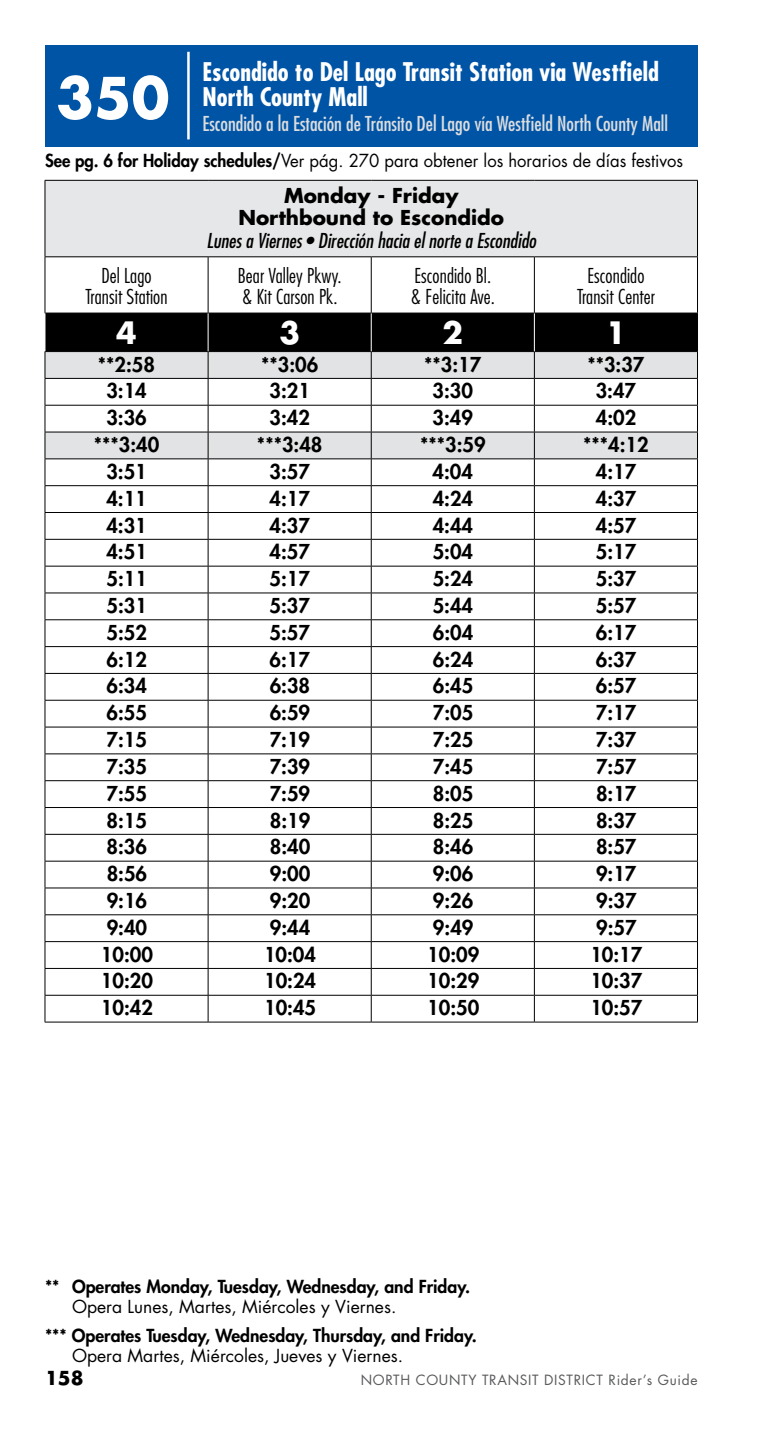
<style>
.page{position:relative;width:765px;height:1440px;background:#fff}
.page>*{position:absolute;margin:0;border:0;box-sizing:border-box;transform-origin:0 0}
.t1{font:700 55px "Futura Std";color:#fff}
.t2{font:700 30px "Futura Std";color:#fff}
.t3{font:700 condensed 25px/25px "Futura Std";color:#fff}
.t4{font:800 20px "Futura Std";color:#000}
.t5{font:300 condensed 20px/21.2px "Futura Std";letter-spacing:.005em;color:#000;text-align:center}
.t6{font:condensed 20px "Futura Std";color:#dcddde}
.t7{font:italic condensed 20px "Futura Std";color:#000}
.t8{font:700 20px/22.5px "Futura Std";color:#000;text-align:center}
.t9{font:700 18.75px "Futura Std";color:#000}
.t10{font:800 17.5px "Futura Std";color:#000}
.t11{font:17.5px "Futura Std";color:#000}
.t12{font:17.5px "Futura Std";color:#000;scale:.95 1}
.t13{font:13.75px "Futura Std";letter-spacing:.05em;color:#58595b}
.s1{font-weight:800}
</style>
<div class="page">
<div style="left:45px;top:180px;width:653px;height:77px;background:#e6e7e8"></div>
<hr style="left:697px;top:181px;width:1px;height:76px;background:#000">
<hr style="left:45px;top:180px;width:163px;height:1px;background:#000">
<hr style="left:45px;top:181px;width:1px;height:76px;background:#000">
<hr style="left:208px;top:180px;width:163px;height:1px;background:#000">
<hr style="left:371px;top:180px;width:163px;height:1px;background:#000">
<hr style="left:534px;top:180px;width:164px;height:1px;background:#000">
<hr style="left:45px;top:256px;width:163px;height:1px;background:#000">
<hr style="left:45px;top:257px;width:1px;height:56px;background:#000">
<hr style="left:208px;top:256px;width:163px;height:1px;background:#000">
<hr style="left:208px;top:257px;width:1px;height:56px;background:#000">
<hr style="left:371px;top:256px;width:163px;height:1px;background:#000">
<hr style="left:371px;top:257px;width:1px;height:56px;background:#000">
<hr style="left:534px;top:256px;width:164px;height:1px;background:#000">
<hr style="left:534px;top:257px;width:1px;height:56px;background:#000">
<hr style="left:697px;top:257px;width:1px;height:56px;background:#000">
<svg style="left:45px;top:313px;width:653px;height:709px"></svg>
<hr style="left:45px;top:1022px;width:163px;height:1px;background:#000">
<hr style="left:208px;top:1022px;width:163px;height:1px;background:#000">
<hr style="left:371px;top:1022px;width:163px;height:1px;background:#000">
<hr style="left:534px;top:1022px;width:164px;height:1px;background:#000">
<div style="left:45px;top:45px;width:653px;height:101px;background:#0054a6"></div>
<hr style="left:187px;top:52px;width:3px;height:87px;background:#fff">
<h1 class="t1" style="left:56px;top:61px;width:115px">350</h1>
<p class="t3" style="left:202px;top:59px;width:458px">Escondido to Del Lago Transit Station via Westfield<br>North County Mall</p>
<p class="t6" style="left:202px;top:112px;width:467px">Escondido a la Estación de Tránsito Del Lago vía Westfield North County Mall</p>
<p class="t12" style="left:45px;top:150px;width:673px"><span class="s1">See pg. 6 for Holiday schedules/</span>Ver pág. 270 para obtener los horarios de días festivos</p>
<p class="t8" style="left:238px;top:184px;width:267px">Monday - Friday<br>Northbound to Escondido</p>
<p class="t7" style="left:206px;top:228px;width:331px">Lunes a Viernes • Dirección hacia el norte a Escondido</p>
<p class="t5" style="left:86px;top:265px;width:84px">Del Lago<br>Transit Station</p>
<p class="t5" style="left:238px;top:265px;width:105px;text-align:left">Bear Valley Pkwy. &amp; Kit Carson Pk.</p>
<p class="t5" style="left:411px;top:265px;width:86px;text-align:left">Escondido Bl. &amp; Felicita Ave.</p>
<p class="t5" style="left:577px;top:265px;width:79px">Escondido<br>Transit Center</p>
<h2 class="t2" style="left:116px;top:313px;width:22px">4</h2>
<h2 class="t2" style="left:279px;top:313px;width:22px">3</h2>
<h2 class="t2" style="left:443px;top:313px;width:22px">2</h2>
<h2 class="t2" style="left:606px;top:313px;width:22px">1</h2>
<p class="t4" style="left:98px;top:352px;width:59px">**2:58</p>
<p class="t4" style="left:261px;top:352px;width:59px">**3:06</p>
<p class="t4" style="left:424px;top:352px;width:59px">**3:17</p>
<p class="t4" style="left:587px;top:352px;width:59px">**3:37</p>
<p class="t4" style="left:106px;top:378px;width:42px">3:14</p>
<p class="t4" style="left:269px;top:378px;width:42px">3:21</p>
<p class="t4" style="left:433px;top:378px;width:42px">3:30</p>
<p class="t4" style="left:596px;top:378px;width:42px">3:47</p>
<p class="t4" style="left:106px;top:405px;width:42px">3:36</p>
<p class="t4" style="left:269px;top:405px;width:42px">3:42</p>
<p class="t4" style="left:433px;top:405px;width:42px">3:49</p>
<p class="t4" style="left:596px;top:405px;width:42px">4:02</p>
<p class="t4" style="left:94px;top:432px;width:67px">***3:40</p>
<p class="t4" style="left:257px;top:432px;width:67px">***3:48</p>
<p class="t4" style="left:420px;top:432px;width:67px">***3:59</p>
<p class="t4" style="left:583px;top:432px;width:67px">***4:12</p>
<p class="t4" style="left:106px;top:459px;width:42px">3:51</p>
<p class="t4" style="left:270px;top:459px;width:42px">3:57</p>
<p class="t4" style="left:433px;top:459px;width:42px">4:04</p>
<p class="t4" style="left:596px;top:459px;width:42px">4:17</p>
<p class="t4" style="left:106px;top:486px;width:42px">4:11</p>
<p class="t4" style="left:270px;top:486px;width:42px">4:17</p>
<p class="t4" style="left:433px;top:486px;width:42px">4:24</p>
<p class="t4" style="left:596px;top:486px;width:42px">4:37</p>
<p class="t4" style="left:106px;top:512px;width:42px">4:31</p>
<p class="t4" style="left:270px;top:512px;width:42px">4:37</p>
<p class="t4" style="left:433px;top:512px;width:42px">4:44</p>
<p class="t4" style="left:596px;top:512px;width:42px">4:57</p>
<p class="t4" style="left:106px;top:539px;width:42px">4:51</p>
<p class="t4" style="left:270px;top:539px;width:42px">4:57</p>
<p class="t4" style="left:433px;top:539px;width:42px">5:04</p>
<p class="t4" style="left:596px;top:539px;width:42px">5:17</p>
<p class="t4" style="left:106px;top:566px;width:42px">5:11</p>
<p class="t4" style="left:270px;top:566px;width:42px">5:17</p>
<p class="t4" style="left:433px;top:566px;width:42px">5:24</p>
<p class="t4" style="left:596px;top:566px;width:42px">5:37</p>
<p class="t4" style="left:106px;top:593px;width:42px">5:31</p>
<p class="t4" style="left:270px;top:593px;width:42px">5:37</p>
<p class="t4" style="left:433px;top:593px;width:42px">5:44</p>
<p class="t4" style="left:596px;top:593px;width:42px">5:57</p>
<p class="t4" style="left:106px;top:620px;width:42px">5:52</p>
<p class="t4" style="left:270px;top:620px;width:42px">5:57</p>
<p class="t4" style="left:433px;top:620px;width:42px">6:04</p>
<p class="t4" style="left:596px;top:620px;width:42px">6:17</p>
<p class="t4" style="left:107px;top:647px;width:42px">6:12</p>
<p class="t4" style="left:270px;top:647px;width:42px">6:17</p>
<p class="t4" style="left:433px;top:647px;width:42px">6:24</p>
<p class="t4" style="left:596px;top:647px;width:42px">6:37</p>
<p class="t4" style="left:107px;top:673px;width:42px">6:34</p>
<p class="t4" style="left:270px;top:673px;width:42px">6:38</p>
<p class="t4" style="left:433px;top:673px;width:42px">6:45</p>
<p class="t4" style="left:596px;top:673px;width:42px">6:57</p>
<p class="t4" style="left:107px;top:700px;width:42px">6:55</p>
<p class="t4" style="left:270px;top:700px;width:42px">6:59</p>
<p class="t4" style="left:433px;top:700px;width:42px">7:05</p>
<p class="t4" style="left:596px;top:700px;width:42px">7:17</p>
<p class="t4" style="left:107px;top:727px;width:42px">7:15</p>
<p class="t4" style="left:270px;top:727px;width:42px">7:19</p>
<p class="t4" style="left:433px;top:727px;width:42px">7:25</p>
<p class="t4" style="left:596px;top:727px;width:42px">7:37</p>
<p class="t4" style="left:107px;top:754px;width:42px">7:35</p>
<p class="t4" style="left:270px;top:754px;width:42px">7:39</p>
<p class="t4" style="left:433px;top:754px;width:42px">7:45</p>
<p class="t4" style="left:596px;top:754px;width:42px">7:57</p>
<p class="t4" style="left:107px;top:781px;width:42px">7:55</p>
<p class="t4" style="left:270px;top:781px;width:42px">7:59</p>
<p class="t4" style="left:433px;top:781px;width:42px">8:05</p>
<p class="t4" style="left:596px;top:781px;width:42px">8:17</p>
<p class="t4" style="left:107px;top:807px;width:42px">8:15</p>
<p class="t4" style="left:270px;top:807px;width:42px">8:19</p>
<p class="t4" style="left:433px;top:807px;width:42px">8:25</p>
<p class="t4" style="left:596px;top:807px;width:42px">8:37</p>
<p class="t4" style="left:107px;top:834px;width:42px">8:36</p>
<p class="t4" style="left:270px;top:834px;width:42px">8:40</p>
<p class="t4" style="left:433px;top:834px;width:42px">8:46</p>
<p class="t4" style="left:596px;top:834px;width:42px">8:57</p>
<p class="t4" style="left:107px;top:861px;width:42px">8:56</p>
<p class="t4" style="left:270px;top:861px;width:42px">9:00</p>
<p class="t4" style="left:433px;top:861px;width:42px">9:06</p>
<p class="t4" style="left:596px;top:861px;width:42px">9:17</p>
<p class="t4" style="left:107px;top:888px;width:42px">9:16</p>
<p class="t4" style="left:270px;top:888px;width:42px">9:20</p>
<p class="t4" style="left:433px;top:888px;width:42px">9:26</p>
<p class="t4" style="left:596px;top:888px;width:42px">9:37</p>
<p class="t4" style="left:107px;top:915px;width:42px">9:40</p>
<p class="t4" style="left:270px;top:915px;width:42px">9:44</p>
<p class="t4" style="left:433px;top:915px;width:42px">9:49</p>
<p class="t4" style="left:596px;top:915px;width:42px">9:57</p>
<p class="t4" style="left:101px;top:942px;width:54px">10:00</p>
<p class="t4" style="left:264px;top:942px;width:54px">10:04</p>
<p class="t4" style="left:427px;top:942px;width:54px">10:09</p>
<p class="t4" style="left:590px;top:942px;width:54px">10:17</p>
<p class="t4" style="left:101px;top:968px;width:54px">10:20</p>
<p class="t4" style="left:264px;top:968px;width:54px">10:24</p>
<p class="t4" style="left:427px;top:968px;width:54px">10:29</p>
<p class="t4" style="left:590px;top:968px;width:54px">10:37</p>
<p class="t4" style="left:101px;top:995px;width:54px">10:42</p>
<p class="t4" style="left:264px;top:995px;width:54px">10:45</p>
<p class="t4" style="left:427px;top:995px;width:54px">10:50</p>
<p class="t4" style="left:590px;top:995px;width:54px">10:57</p>
<p class="t10" style="left:45px;top:1276px;width:427px">** Operates Monday, Tuesday, Wednesday, and Friday.</p>
<p class="t11" style="left:72px;top:1296px;width:326px">Opera Lunes, Martes, Miércoles y Viernes.</p>
<p class="t10" style="left:45px;top:1325px;width:433px">*** Operates Tuesday, Wednesday, Thursday, and Friday.</p>
<p class="t11" style="left:72px;top:1345px;width:333px">Opera Martes, Miércoles, Jueves y Viernes.</p>
<p class="t9" style="left:45px;top:1366px;width:40px">158</p>
<p class="t13" style="left:361px;top:1372px;width:338px">NORTH COUNTY TRANSIT DISTRICT Rider’s Guide</p>
</div>
